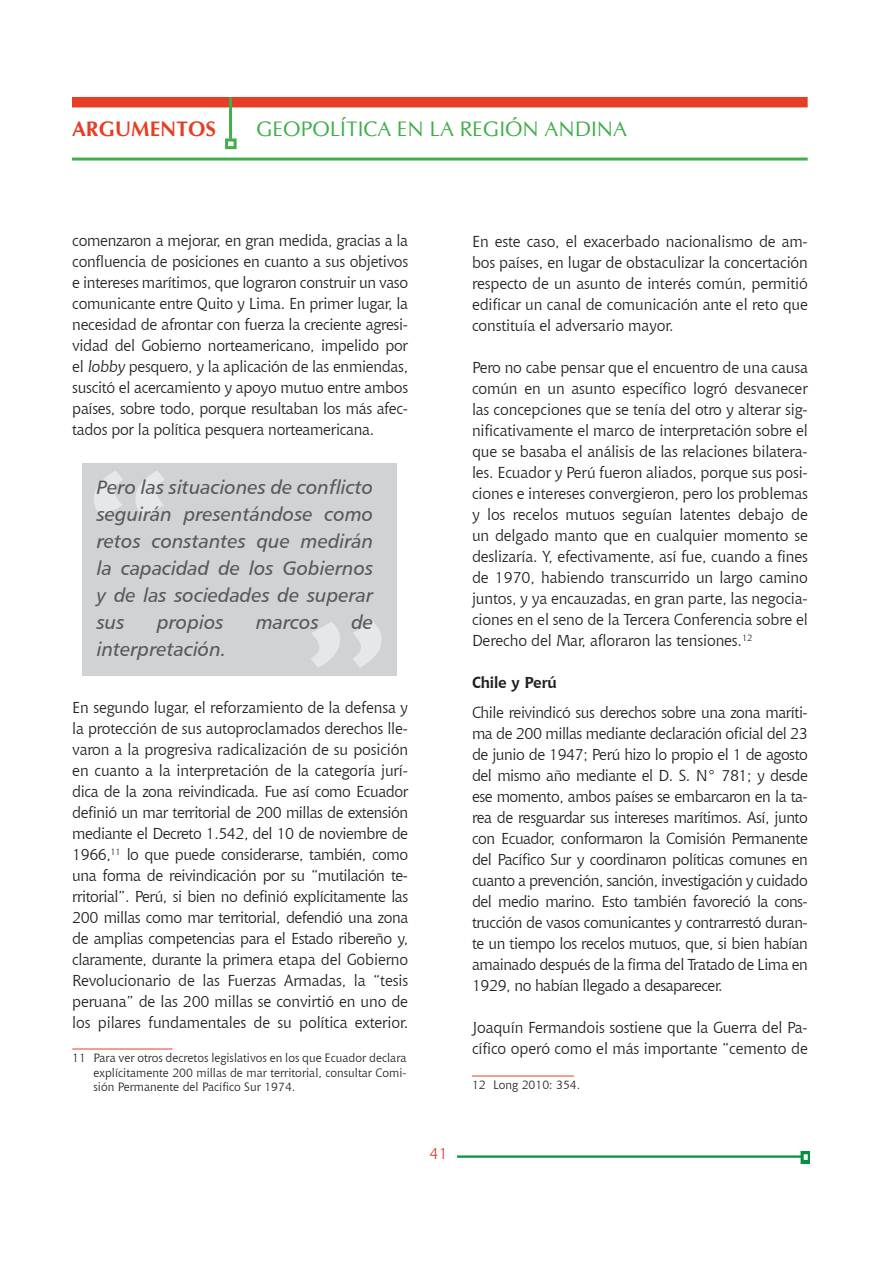
<style>
.page{position:relative;width:893px;height:1263px;background:#fff}
.page>*{position:absolute;margin:0;border:0;box-sizing:border-box;transform-origin:0 0}
.Pies{font:229.95px "Chianti BT";color:#e6e7e9}
.pies2{font:229.95px "Chianti BT";color:#e6e7e9}
.t1{font:21px "CG Omega";color:#40ae49}
.t2{font:700 21px "CG Omega";color:#e53e25}
.Sacada{font:19.5px/27px "Humanist 777 BT Italic B";color:#57585a;text-align:justify}
.Texto_art{font:15.75px/21px "Chianti BT";letter-spacing:-.01em;color:#231f20;text-align:justify}
.Texto_art-2{font:700 15.75px "Chianti BT";letter-spacing:-.01em;color:#231f20}
.t3{font:15.75px "Chianti BT";color:#e53e25}
.Pies-2{font:12px/14.4px "Chianti BT";color:#231f20;text-align:justify}
</style>
<div class="page">
<img style="left:457px;top:1151px;width:353px;height:12px">
<div style="left:72px;top:97px;width:736px;height:10px;background:#e53e25"></div>
<hr style="left:229px;top:97px;width:3px;height:42px;background:#40ae49">
<div style="left:225px;top:138px;width:12px;height:11px;border:3px solid #40ae49"></div>
<hr style="left:72px;top:158px;width:736px;height:3px;background:#40ae49">
<div style="left:82px;top:464px;width:315px;height:212px;background:#d1d2d4"></div>
<svg style="left:94px;top:471px;width:71px;height:45px"></svg>
<svg style="left:311px;top:622px;width:71px;height:46px"></svg>
<hr style="left:72px;top:1049px;width:101px;height:1px;background:#e53e25">
<hr style="left:472px;top:1076px;width:102px;height:1px;background:#e53e25">
<h2 class="t2" style="left:72px;top:116px;width:146px">ARGUMENTOS</h2>
<p class="t1" style="left:257px;top:116px;width:372px">GEOPOLÍTICA EN LA REGIÓN ANDINA</p>
<p class="Texto_art" style="left:72px;top:229px;width:337px">comenzaron a mejorar, en gran medida, gracias a la confluencia de posiciones en cuanto a sus objetivos e intereses marítimos, que lograron construir un vaso comunicante entre Quito y Lima. En primer lugar, la necesidad de afrontar con fuerza la creciente agresi&shy;vidad del Gobierno norteamericano, impelido por el lobby pesquero, y la aplicación de las enmiendas, suscitó el acercamiento y apoyo mutuo entre ambos países, sobre todo, porque resultaban los más afec&shy;tados por la política pesquera norteamericana.</p>
<p class="Texto_art" style="left:472px;top:231px;width:337px">En este caso, el exacerbado nacionalismo de am&shy;bos países, en lugar de obstaculizar la concertación respecto de un asunto de interés común, permitió edificar un canal de comunicación ante el reto que constituía el adversario mayor.</p>
<p class="Texto_art" style="left:472px;top:357px;width:337px">Pero no cabe pensar que el encuentro de una causa común en un asunto específico logró desvanecer las concepciones que se tenía del otro y alterar sig&shy;nificativamente el marco de interpretación sobre el que se basaba el análisis de las relaciones bilatera&shy;les. Ecuador y Perú fueron aliados, porque sus posi&shy;ciones e intereses convergieron, pero los problemas y los recelos mutuos seguían latentes debajo de un delgado manto que en cualquier momento se deslizaría. Y, efectivamente, así fue, cuando a fines de 1970, habiendo transcurrido un largo camino juntos, y ya encauzadas, en gran parte, las negocia&shy;ciones en el seno de la Tercera Conferencia sobre el Derecho del Mar, afloraron las tensiones.<sup>12</sup></p>
<p class="Texto_art-2" style="left:472px;top:672px;width:86px">Chile y Perú</p>
<p class="Texto_art" style="left:472px;top:701px;width:337px">Chile reivindicó sus derechos sobre una zona maríti&shy;ma de 200 millas mediante declaración oficial del 23 de junio de 1947; Perú hizo lo propio el 1 de agosto del mismo año mediante el D. S. N° 781; y desde ese momento, ambos países se embarcaron en la ta&shy;rea de resguardar sus intereses marítimos. Así, junto con Ecuador, conformaron la Comisión Permanente del Pacífico Sur y coordinaron políticas comunes en cuanto a prevención, sanción, investigación y cuidado del medio marino. Esto también favoreció la cons&shy;trucción de vasos comunicantes y contrarrestó duran&shy;te un tiempo los recelos mutuos, que, si bien habían amainado después de la firma del Tratado de Lima en 1929, no habían llegado a desaparecer.</p>
<p class="Texto_art" style="left:472px;top:1016px;width:337px">Joaquín Fermandois sostiene que la Guerra del Pa&shy;cífico operó como el más importante “cemento de</p>
<p class="Pies" style="left:73px;top:401px;width:111px">“</p>
<p class="Sacada" style="left:97px;top:473px;width:278px">Pero las situaciones de conflicto seguirán presentándose como retos constantes que medirán la capacidad de los Gobiernos y de las sociedades de superar sus</p>
<p class="Sacada" style="left:157px;top:608px;width:68px">propios</p>
<p class="Sacada" style="left:256px;top:608px;width:64px">marcos</p>
<p class="Sacada" style="left:351px;top:608px;width:23px">de</p>
<p class="Sacada" style="left:97px;top:635px;width:131px">interpretación.</p>
<p class="pies2" style="left:292px;top:552px;width:111px">”</p>
<p class="Texto_art" style="left:72px;top:696px;width:337px">En segundo lugar, el reforzamiento de la defensa y la protección de sus autoproclamados derechos lle&shy;varon a la progresiva radicalización de su posición en cuanto a la interpretación de la categoría jurí&shy;dica de la zona reivindicada. Fue así como Ecuador definió un mar territorial de 200 millas de extensión mediante el Decreto 1.542, del 10 de noviembre de 1966,<sup>11</sup> lo que puede considerarse, también, como una forma de reivindicación por su “mutilación te&shy;rritorial”. Perú, si bien no definió explícitamente las 200 millas como mar territorial, defendió una zona de amplias competencias para el Estado ribereño y, claramente, durante la primera etapa del Gobierno Revolucionario de las Fuerzas Armadas, la “tesis peruana” de las 200 millas se convirtió en uno de los pilares fundamentales de su política exterior.</p>
<p class="Pies-2" style="left:94px;top:1050px;width:314px;text-indent:-21px">11 Para ver otros decretos legislativos en los que Ecuador declara explícitamente 200 millas de mar territorial, consultar Comi&shy;sión Permanente del Pacífico Sur 1974.</p>
<p class="Pies-2" style="left:472px;top:1077px;width:110px">12 Long 2010: 354.</p>
<p class="t3" style="left:430px;top:1142px;width:20px">41</p>
</div>
